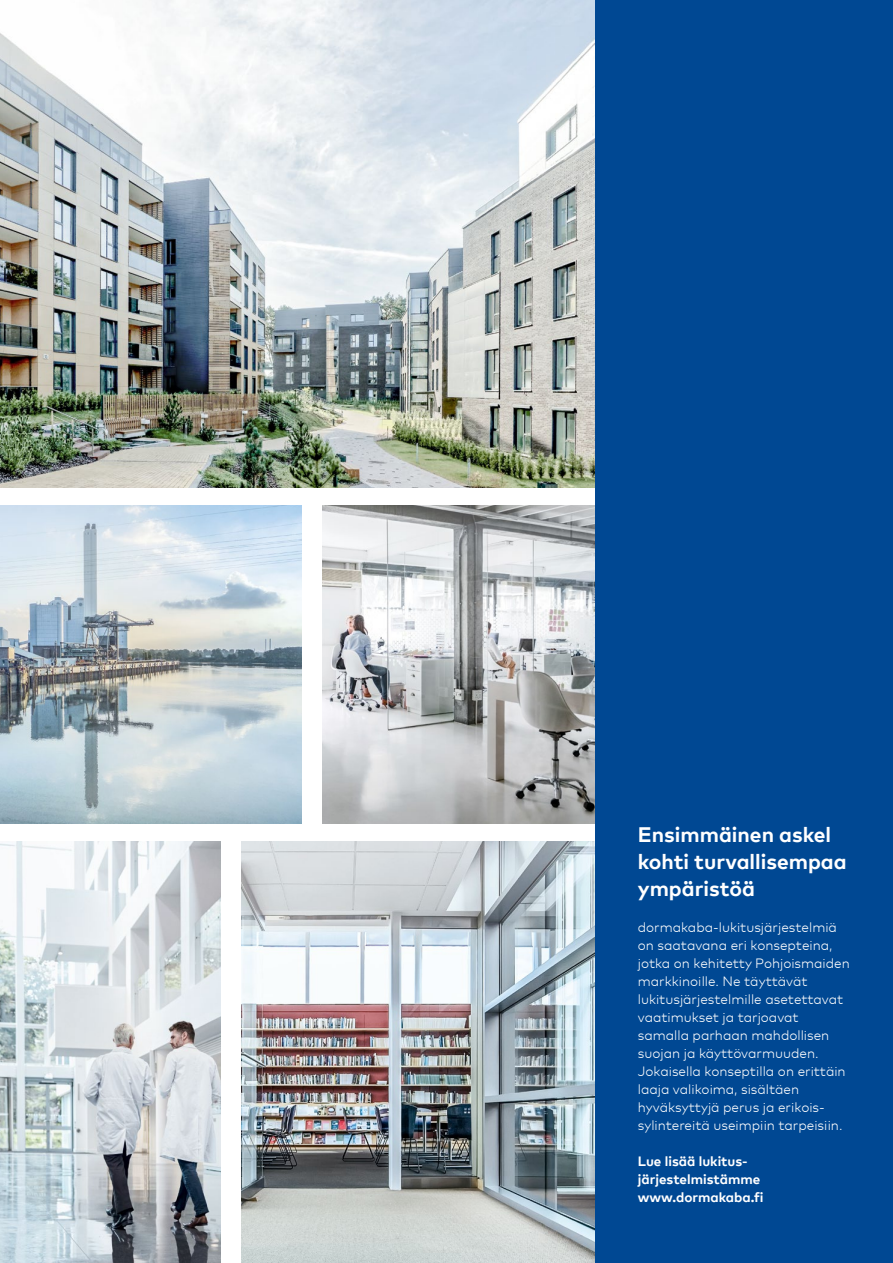
<style>
.page{position:relative;width:893px;height:1263px;background:#fff}
.page>*{position:absolute;margin:0;border:0;box-sizing:border-box;transform-origin:0 0}
.t1{font:700 21px/27px "Mark Offc";color:#fff}
.t2{font:300 13.5px/18px "Mark Offc";color:#fff}
.t3{font:700 13.5px/18px "Mark Offc";color:#fff}
</style>
<div class="page">
<img style="left:0;top:0;width:595px;height:487px">
<img style="left:322px;top:505px;width:273px;height:319px">
<img style="left:0;top:505px;width:301px;height:318px">
<img style="left:242px;top:841px;width:353px;height:422px">
<img style="left:0;top:841px;width:220px;height:422px">
<div style="left:595px;top:0;width:298px;height:1263px;background:#004893"></div>
<h1 class="t1" style="left:638px;top:820px;width:210px">Ensimmäinen askel kohti turvallisempaa ympäristöä</h1>
<p class="t2" style="left:638px;top:918px;width:214px">dormakaba-lukitusjärjestelmiä on saatavana eri konsepteina, jotka on kehitetty Pohjoismaiden markkinoille. Ne täyttävät lukitusjärjestelmille asetettavat vaatimukset ja tarjoavat samalla parhaan mahdollisen suojan ja käyttövarmuuden.<br>Jokaisella konseptilla on erittäin laaja valikoima, sisältäen hyväksyttyjä perus ja erikois&shy;sylintereitä useimpiin tarpeisiin.</p>
<p class="t3" style="left:638px;top:1151px;width:127px">Lue lisää lukitus&shy;järjestelmistämme www.dormakaba.fi</p>
</div>
